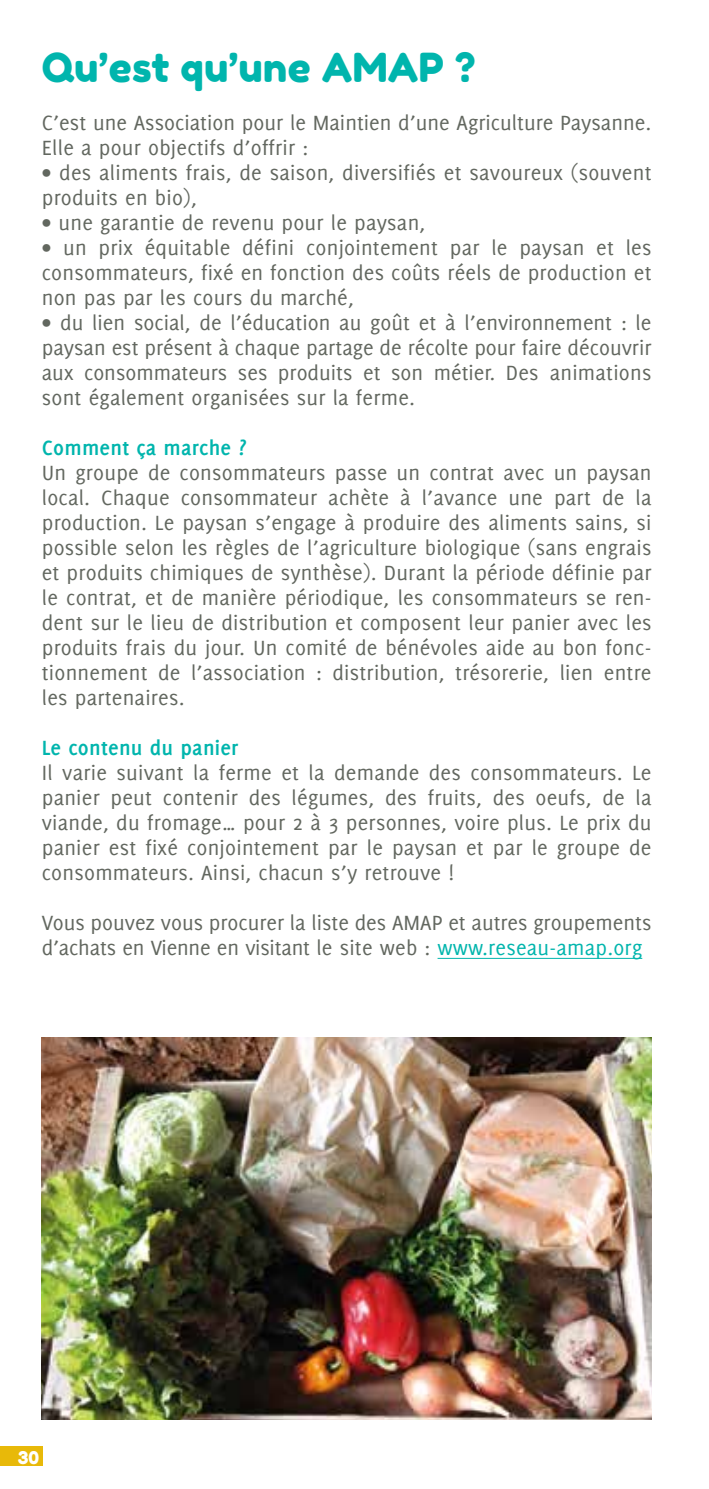
<style>
.page{position:relative;width:709px;height:1489px;background:#fff}
.page>*{position:absolute;margin:0;border:0;box-sizing:border-box;transform-origin:0 0}
.t1{font:40px "Fredoka One";letter-spacing:.01em;color:#00b5ad}
.t2{font:22.5px/25px "Delicious";letter-spacing:.01em;color:#62675f}
.t3{font:17.5px "Fredoka One";color:#fff}
.s1{font-weight:700;color:#00b5ad}
.s2{color:#00b5ad}
</style>
<div class="page">
<div style="left:0;top:1446px;width:43px;height:19px;background:#e8b909"></div>
<hr style="left:437px;top:957px;width:205px;height:1px;background:#00b5ad">
<img style="left:41px;top:1037px;width:610px;height:382px">
<p class="t1" style="left:42px;top:43px;width:435px">Qu’est qu’une AMAP ?</p>
<p class="t2" style="left:42px;top:110px;width:611px">C’est une Association pour le Maintien d’une Agriculture Paysanne.<br>Elle a pour objectifs d’offrir :</p>
<p class="t2" style="left:42px;top:160px;width:611px">• des aliments frais, de saison, diversifiés et savoureux (souvent produits en bio),</p>
<p class="t2" style="left:42px;top:210px;width:385px">• une garantie de revenu pour le paysan,</p>
<p class="t2" style="left:42px;top:235px;width:611px;text-align:justify">• un prix équitable défini conjointement par le paysan et les consommateurs, fixé en fonction des coûts réels de production et non pas par les cours du marché,</p>
<p class="t2" style="left:42px;top:310px;width:611px;text-align:justify">• du lien social, de l’éducation au goût et à l’environnement : le paysan est présent à chaque partage de récolte pour faire découvrir aux consommateurs ses produits et son métier. Des animations sont également organisées sur la ferme.</p>
<p class="t2" style="left:42px;top:435px;width:611px"><span class="s1">Comment ça marche ?<br></span>Un groupe de consommateurs passe un contrat avec un paysan local. Chaque consommateur achète à l’avance une part de la production. Le paysan s’engage à produire des aliments sains, si possible selon les règles de l’agriculture biologique (sans engrais et produits chimiques de synthèse). Durant la période définie par le contrat, et de manière périodique, les consommateurs se ren&shy;dent sur le lieu de distribution et composent leur panier avec les produits frais du jour. Un comité de bénévoles aide au bon fonc&shy;tionnement de l’association : distribution, trésorerie, lien entre les partenaires.</p>
<p class="t2" style="left:42px;top:734px;width:611px"><span class="s1">Le contenu du panier<br></span>Il varie suivant la ferme et la demande des consommateurs. Le panier peut contenir des légumes, des fruits, des oeufs, de la viande, du fromage… pour 2 à 3 personnes, voire plus. Le prix du panier est fixé conjointement par le paysan et par le groupe de consommateurs. Ainsi, chacun s’y retrouve !</p>
<p class="t2" style="left:42px;top:909px;width:611px">Vous pouvez vous procurer la liste des AMAP et autres groupements d’achats en Vienne en visitant le site web : <span class="s2">www.reseau-amap.org</span></p>
<p class="t3" style="left:18px;top:1446px;width:23px">30</p>
</div>
